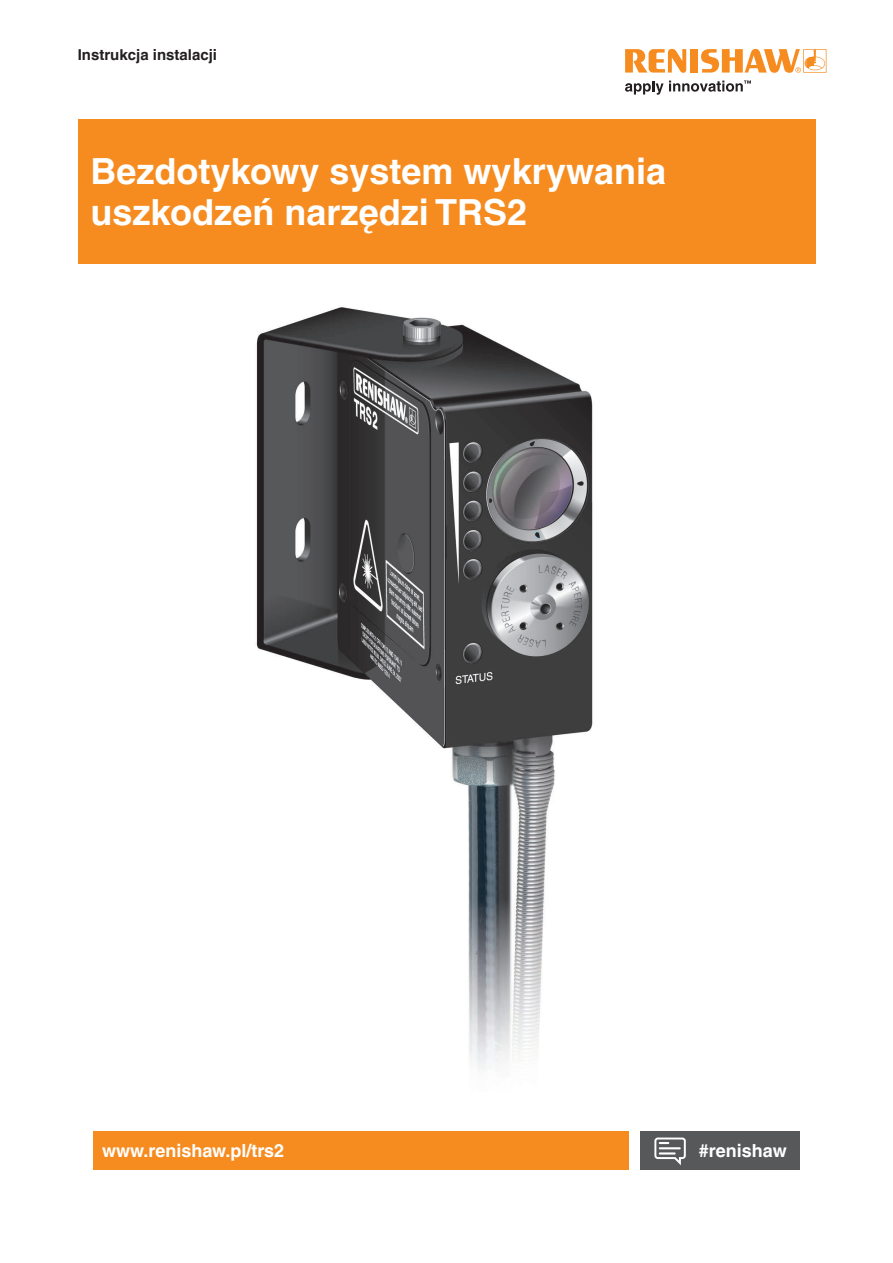
<style>
.page{position:relative;width:893px;height:1263px;background:#fff}
.page>*{position:absolute;margin:0;border:0;box-sizing:border-box;transform-origin:0 0}
.Headline_24pt_bold{font:700 36px/40.5px "Helvetica LT Pro";color:#fff}
.back_page_URL_white___hashtag{font:700 18px "Helvetica LT Pro";color:#fff}
._10pt_Body_Text_Bold{font:700 15px "Helvetica LT Pro";color:#231f20}
</style>
<div class="page">
<div style="left:94px;top:1131px;width:535px;height:38px;background:#f68c1f"></div>
<div style="left:639px;top:1131px;width:160px;height:38px;background:#57585a"></div>
<svg style="left:654px;top:1137px;width:32px;height:28px"></svg>
<div style="left:78px;top:119px;width:737px;height:145px;background:#f68c1f"></div>
<svg style="left:625px;top:49px;width:61px;height:24px"></svg>
<div style="left:690px;top:49px;width:8px;height:24px;background:#f68c1f"></div>
<svg style="left:701px;top:49px;width:125px;height:24px"></svg>
<svg style="left:625px;top:80px;width:126px;height:15px"></svg>
<img style="left:256px;top:307px;width:337px;height:762px">
<p class="_10pt_Body_Text_Bold" style="left:78px;top:45px;width:141px">Instrukcja instalacji</p>
<p class="Headline_24pt_bold" style="left:91px;top:151px;width:577px">Bezdotykowy system wykrywania uszkodzeń narzędzi TRS2</p>
<p class="back_page_URL_white___hashtag" style="left:102px;top:1139px;width:184px">www.renishaw.pl/trs2</p>
<p class="back_page_URL_white___hashtag" style="left:699px;top:1139px;width:89px">#renishaw</p>
</div>
